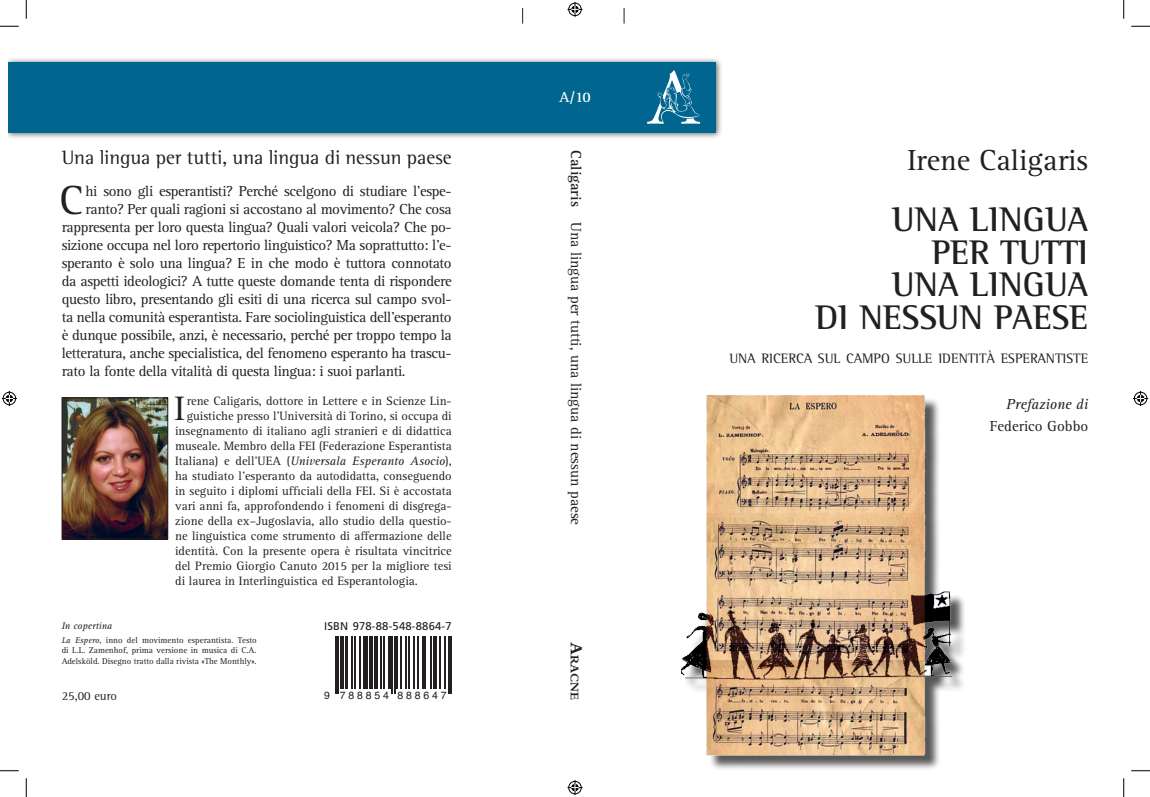
<style>
.page{position:relative;width:1150px;height:797px;background:#fff}
.page>*{position:absolute;margin:0;border:0;box-sizing:border-box;transform-origin:0 0}
.t1{font:42px "Rotis Serif";color:#231f20}
.t2{font:700 35px/32.5px "Rotis Semi Serif";color:#231f20;text-align:right}
.t3{font:35px "Rotis Serif";color:#231f20}
.t4{font:30px "Rotis Serif";color:#231f20}
.t5{font:20px "Rotis Semi Serif";color:#231f20}
.t6{font:15px "Rotis Serif";letter-spacing:-.025em;color:#231f20}
.t7{font:15px "Rotis Serif";color:#231f20}
.t8{font:italic 15px "Rotis Serif";color:#231f20}
.t9{font:700 15px "Rotis Serif";color:#fff}
.t10{font:14px "Rotis Semi Serif";color:#231f20}
.t11{font:12.5px "Rotis Serif";color:#231f20}
.t12{font:italic 12.5px "Rotis Serif";color:#231f20}
.t13{font:12.5px "Rotis Semi Serif";color:#231f20}
.t14{font:700 12.25px "Bembo Std";color:#231f20}
.t15{font:11.25px "Frutiger LT Std";letter-spacing:.015em;color:#231f20}
.t16{font:10.5px "Helvetica";letter-spacing:.27em;color:#231f20}
.t17{font:italic 10px "Rotis Serif";color:#231f20}
.t18{font:8.75px/10.5px "Rotis Serif";color:#231f20;text-align:justify}
.s1{font-style:normal}
.s2{font-weight:700}
.s3{font-style:italic}
.s4{font-size:17.5px}
</style>
<div class="page">
<div style="left:683px;top:397px;width:283px;height:373px;background:#231f20;opacity:.75"></div>
<img style="left:681px;top:395px;width:270px;height:360px">
<div style="left:9px;top:57px;width:714px;height:83px;background:#231f20;opacity:.7"></div>
<div style="left:9px;top:62px;width:707px;height:71px;background:#01668f"></div>
<svg style="left:647px;top:71px;width:53px;height:53px"></svg>
<hr style="left:335px;top:636px;width:1px;height:58px;background:#231f20">
<hr style="left:337px;top:636px;width:1px;height:58px;background:#231f20">
<hr style="left:340px;top:636px;width:3px;height:53px;background:#231f20">
<hr style="left:345px;top:636px;width:2px;height:53px;background:#231f20">
<hr style="left:351px;top:636px;width:1px;height:53px;background:#231f20">
<hr style="left:354px;top:636px;width:2px;height:53px;background:#231f20">
<hr style="left:359px;top:636px;width:2px;height:53px;background:#231f20">
<hr style="left:363px;top:636px;width:1px;height:53px;background:#231f20">
<hr style="left:365px;top:636px;width:3px;height:53px;background:#231f20">
<hr style="left:369px;top:636px;width:4px;height:53px;background:#231f20">
<hr style="left:374px;top:636px;width:4px;height:53px;background:#231f20">
<hr style="left:380px;top:636px;width:1px;height:53px;background:#231f20">
<hr style="left:383px;top:636px;width:1px;height:53px;background:#231f20">
<hr style="left:388px;top:636px;width:2px;height:53px;background:#231f20">
<hr style="left:391px;top:636px;width:2px;height:58px;background:#231f20">
<hr style="left:394px;top:636px;width:1px;height:58px;background:#231f20">
<hr style="left:396px;top:636px;width:1px;height:53px;background:#231f20">
<hr style="left:400px;top:636px;width:1px;height:53px;background:#231f20">
<hr style="left:405px;top:636px;width:1px;height:53px;background:#231f20">
<hr style="left:408px;top:636px;width:2px;height:53px;background:#231f20">
<hr style="left:413px;top:636px;width:2px;height:53px;background:#231f20">
<hr style="left:417px;top:636px;width:1px;height:53px;background:#231f20">
<hr style="left:422px;top:636px;width:1px;height:53px;background:#231f20">
<hr style="left:424px;top:636px;width:2px;height:53px;background:#231f20">
<hr style="left:431px;top:636px;width:1px;height:53px;background:#231f20">
<hr style="left:433px;top:636px;width:4px;height:53px;background:#231f20">
<hr style="left:439px;top:636px;width:1px;height:53px;background:#231f20">
<hr style="left:444px;top:636px;width:1px;height:53px;background:#231f20">
<hr style="left:448px;top:636px;width:1px;height:58px;background:#231f20">
<hr style="left:450px;top:636px;width:1px;height:58px;background:#231f20">
<svg style="left:522px;top:9px;width:1px;height:15px"></svg>
<svg style="left:623px;top:9px;width:1px;height:15px"></svg>
<img style="left:64px;top:399px;width:102px;height:138px">
<div style="left:62px;top:397px;width:106px;height:142px;border:1px solid #231f20"></div>
<svg style="left:0;top:25px;width:19px;height:2px"></svg>
<svg style="left:1131px;top:25px;width:18px;height:2px"></svg>
<svg style="left:0;top:770px;width:19px;height:1px"></svg>
<svg style="left:1131px;top:770px;width:18px;height:1px"></svg>
<svg style="left:25px;top:0;width:2px;height:19px"></svg>
<svg style="left:25px;top:778px;width:2px;height:19px"></svg>
<svg style="left:1123px;top:0;width:1px;height:19px"></svg>
<svg style="left:1123px;top:778px;width:1px;height:19px"></svg>
<svg style="left:567px;top:2px;width:15px;height:15px"></svg>
<svg style="left:567px;top:780px;width:15px;height:15px"></svg>
<svg style="left:2px;top:391px;width:15px;height:15px"></svg>
<svg style="left:1133px;top:391px;width:14px;height:15px"></svg>
<p class="t5" style="left:62px;top:145px;width:391px">Una lingua per tutti, una lingua di nessun paese</p>
<p class="t1" style="left:59px;top:176px;width:26px">C</p>
<p class="t6" style="left:86px;top:182px;width:367px">hi sono gli esperantisti? Perché scelgono di studiare l’espe-</p>
<p class="t6" style="left:86px;top:200px;width:367px">ranto? Per quali ragioni si accostano al movimento? Che cosa</p>
<p class="t6" style="left:62px;top:218px;width:391px">rappresenta per loro questa lingua? Quali valori veicola? Che po-</p>
<p class="t6" style="left:62px;top:236px;width:391px">sizione occupa nel loro repertorio linguistico? Ma soprattutto: l’e-</p>
<p class="t6" style="left:62px;top:254px;width:391px">speranto è solo una lingua? E in che modo è tuttora connotato</p>
<p class="t6" style="left:62px;top:272px;width:391px">da aspetti ideologici? A tutte queste domande tenta di rispondere</p>
<p class="t6" style="left:62px;top:290px;width:391px">questo libro, presentando gli esiti di una ricerca sul campo svol-</p>
<p class="t6" style="left:62px;top:308px;width:391px">ta nella comunità esperantista. Fare sociolinguistica dell’esperanto</p>
<p class="t6" style="left:62px;top:326px;width:391px">è dunque possibile, anzi, è necessario, perché per troppo tempo la</p>
<p class="t6" style="left:62px;top:344px;width:391px">letteratura, anche specialistica, del fenomeno esperanto ha trascu-</p>
<p class="t6" style="left:62px;top:362px;width:345px">rato la fonte della vitalità di questa lingua: i suoi parlanti.</p>
<p class="t3" style="left:174px;top:389px;width:12px">I</p>
<p class="t11" style="left:187px;top:394px;width:266px">rene Caligaris, dottore in Lettere e in Scienze Lin-</p>
<p class="t11" style="left:187px;top:409px;width:266px">guistiche presso l’Università di Torino, si occupa di</p>
<p class="t11" style="left:175px;top:424px;width:278px">insegnamento di italiano agli stranieri e di didattica</p>
<p class="t11" style="left:175px;top:439px;width:278px">museale. Membro della FEI (Federazione Esperantista</p>
<p class="t12" style="left:175px;top:454px;width:278px"><span class="s1">Italiana) e dell’UEA (</span>Universala Esperanto Asocio<span class="s1">),</span></p>
<p class="t11" style="left:175px;top:469px;width:278px">ha studiato l’esperanto da autodidatta, conseguendo</p>
<p class="t11" style="left:175px;top:484px;width:278px">in seguito i diplomi ufficiali della FEI. Si è accostata</p>
<p class="t11" style="left:175px;top:499px;width:278px">vari anni fa, approfondendo i fenomeni di disgrega-</p>
<p class="t11" style="left:175px;top:514px;width:278px">zione della ex–Jugoslavia, allo studio della questio-</p>
<p class="t11" style="left:175px;top:529px;width:278px">ne linguistica come strumento di affermazione delle</p>
<p class="t11" style="left:175px;top:544px;width:278px">identità. Con la presente opera è risultata vincitrice</p>
<p class="t11" style="left:175px;top:559px;width:278px">del Premio Giorgio Canuto 2015 per la migliore tesi</p>
<p class="t11" style="left:175px;top:574px;width:244px">di laurea in Interlinguistica ed Esperantologia.</p>
<p class="t9" style="left:559px;top:88px;width:33px">A/10</p>
<p class="t7" style="left:584px;top:150px;width:376px;rotate:90deg"><span class="s2">Caligaris</span> Una lingua per tutti, una lingua di nessun paese</p>
<p class="t17" style="left:62px;top:620px;width:52px">In copertina</p>
<p class="t18" style="left:62px;top:635px;width:196px"><span class="s3">La Espero</span>, inno del movimento esperantista. Testo di L.L. Zamenhof, prima versione in musica di C.A.<br>Adelsköld. Disegno tratto dalla rivista «The Monthly».</p>
<p class="t14" style="left:581px;top:642px;width:59px;rotate:90deg"><span class="s4">A</span>racne</p>
<p class="t15" style="left:324px;top:619px;width:129px">ISBN 978-88-548-8864-7</p>
<p class="t16" style="left:324px;top:687px;width:124px">9 788854 888647</p>
<p class="t13" style="left:62px;top:688px;width:57px">25,00 euro</p>
<p class="t4" style="left:907px;top:143px;width:182px">Irene Caligaris</p>
<p class="t2" style="left:892px;top:203px;width:197px">UNA LINGUA<br>PER TUTTI</p>
<p class="t2" style="left:815px;top:268px;width:274px">UNA LINGUA<br>DI NESSUN PAESE</p>
<p class="t10" style="left:729px;top:350px;width:360px">UNA RICERCA SUL CAMPO SULLE IDENTITÀ ESPERANTISTE</p>
<p class="t8" style="left:1006px;top:396px;width:83px">Prefazione di</p>
<p class="t7" style="left:989px;top:417px;width:100px">Federico Gobbo</p>
</div>
